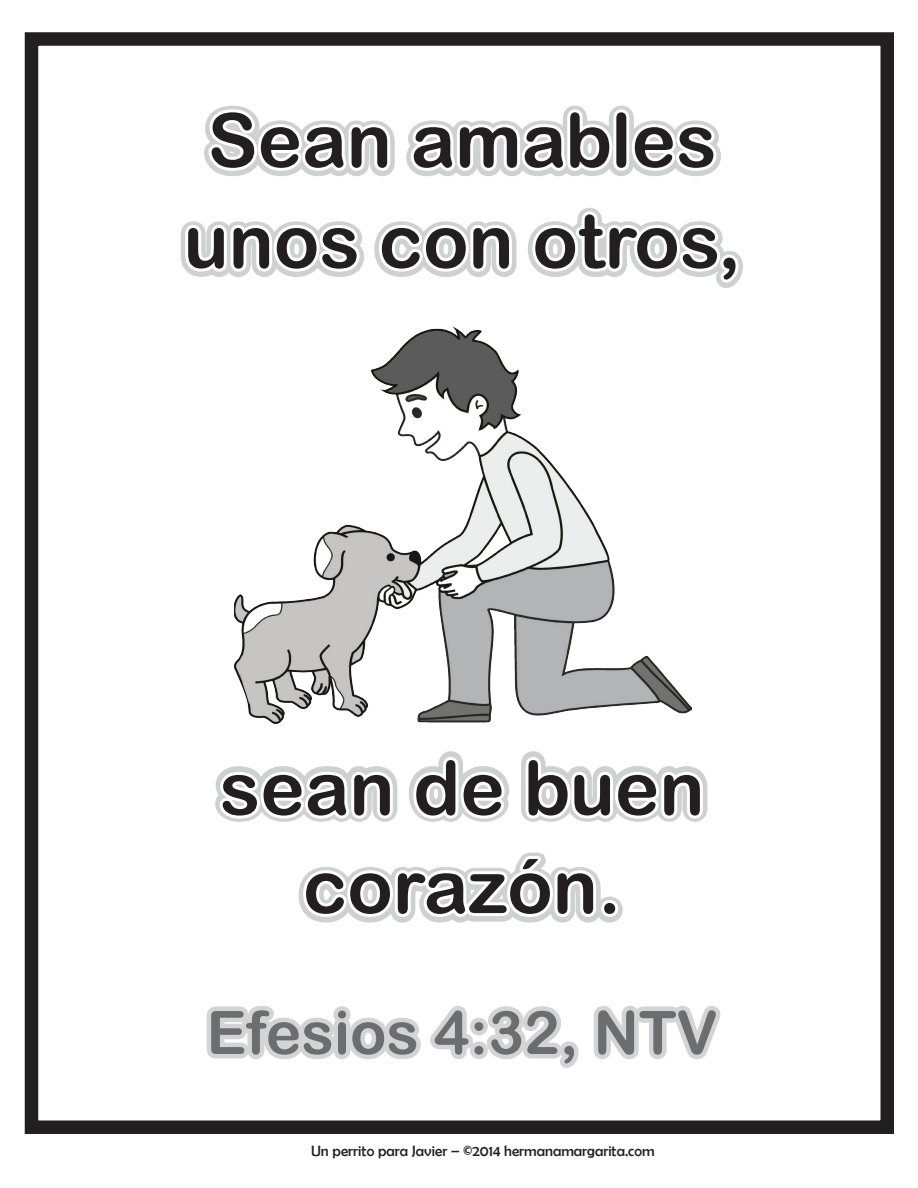
<style>
.page{position:relative;width:918px;height:1188px;background:#fff}
.page>*{position:absolute;margin:0;border:0;box-sizing:border-box;transform-origin:0 0}
.t1{font:75px/100.8px "Arial Rounded MT Bold";color:#231f20;text-align:center}
.t2{font:60px "Arial Rounded MT Bold";color:#6c6d70}
.t3{font:15px "Berlin Sans FB";color:#231f20}
</style>
<div class="page">
<div style="left:25px;top:32px;width:869px;height:1102px;border:14px solid #231f20"></div>
<svg style="left:206px;top:1006px;width:515px;height:62px"></svg>
<svg style="left:204px;top:105px;width:517px;height:71px"></svg>
<svg style="left:180px;top:207px;width:563px;height:81px"></svg>
<svg style="left:215px;top:751px;width:493px;height:172px"></svg>
<hr style="left:28px;top:1129px;width:857px;height:1px;background:#231f20">
<img style="left:234px;top:326px;width:457px;height:398px">
<h1 class="t1" style="left:183px;top:89px;width:559px">Sean amables unos con otros,</h1>
<h1 class="t1" style="left:220px;top:738px;width:487px;line-height:98.4px">sean de buen corazón.</h1>
<h2 class="t2" style="left:207px;top:997px;width:513px">Efesios 4:32, NTV</h2>
<p class="t3" style="left:311px;top:1143px;width:345px">Un perrito para Javier – ©2014 hermanamargarita.com</p>
</div>
